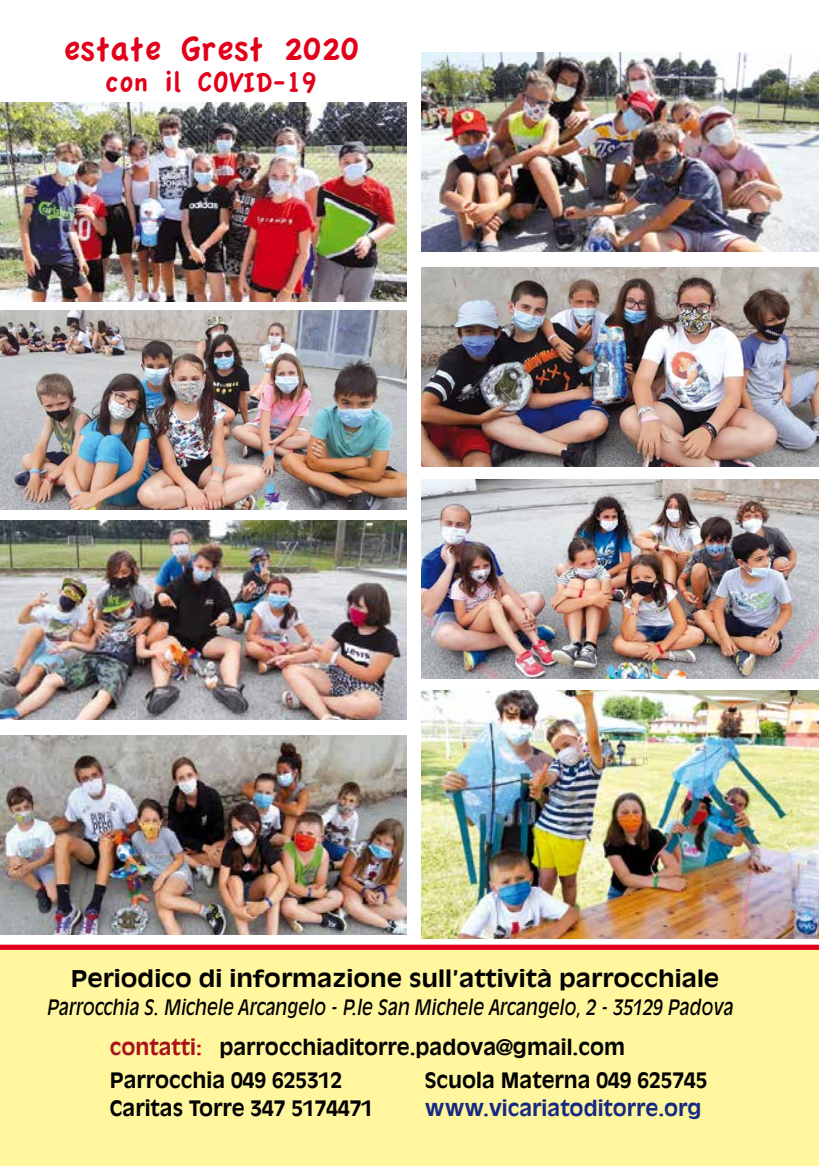
<style>
.page{position:relative;width:819px;height:1166px;background:#fff}
.page>*{position:absolute;margin:0;border:0;box-sizing:border-box;transform-origin:0 0}
.t1{font:36.75px "Apple Casual";color:#e2001a}
.t2{font:29.75px "Apple Casual";color:#e2001a}
.t3{font:700 22.75px "Antique Olive Std";color:#000;scale:1.1 1}
.t4{font:italic 21px/39.9px "Antique Olive Std";color:#000;scale:.85 1}
.t5{font:700 21px "Antique Olive Std";color:#000}
.t6{font:700 21px "Antique Olive Std";color:#162983}
.s1{font-weight:700;font-style:normal;color:#a9121c}
.s2{font-weight:700;font-style:normal}
</style>
<div class="page">
<div style="left:0;top:944px;width:818px;height:222px;background:#fff69d"></div>
<img style="left:0;top:103px;width:406px;height:199px">
<img style="left:0;top:311px;width:406px;height:199px">
<img style="left:0;top:521px;width:406px;height:199px">
<img style="left:0;top:735px;width:406px;height:199px">
<img style="left:422px;top:52px;width:396px;height:199px">
<img style="left:422px;top:267px;width:396px;height:199px">
<img style="left:422px;top:480px;width:396px;height:199px">
<img style="left:422px;top:691px;width:396px;height:248px">
<h1 class="t1" style="left:63px;top:29px;width:297px">estate Grest 2020</h1>
<h2 class="t2" style="left:105px;top:66px;width:213px">con il COVID-19</h2>
<p class="t3" style="left:71px;top:965px;width:591px">Periodico di informazione sull’attività parrocchiale</p>
<p class="t4" style="left:110px;top:987px;width:734px;text-indent:-63px">Parrocchia S. Michele Arcangelo - P.le San Michele Arcangelo, 2 - 35129 Padova <span class="s1">contatti:</span> <span class="s2">parrocchiaditorre.padova@gmail.com</span></p>
<p class="t5" style="left:110px;top:1067px;width:234px">Parrocchia 049 625312</p>
<p class="t5" style="left:425px;top:1067px;width:284px">Scuola Materna 049 625745</p>
<p class="t5" style="left:110px;top:1095px;width:265px">Caritas Torre 347 5174471</p>
<p class="t6" style="left:425px;top:1095px;width:278px">www.vicariatoditorre.org</p>
</div>
